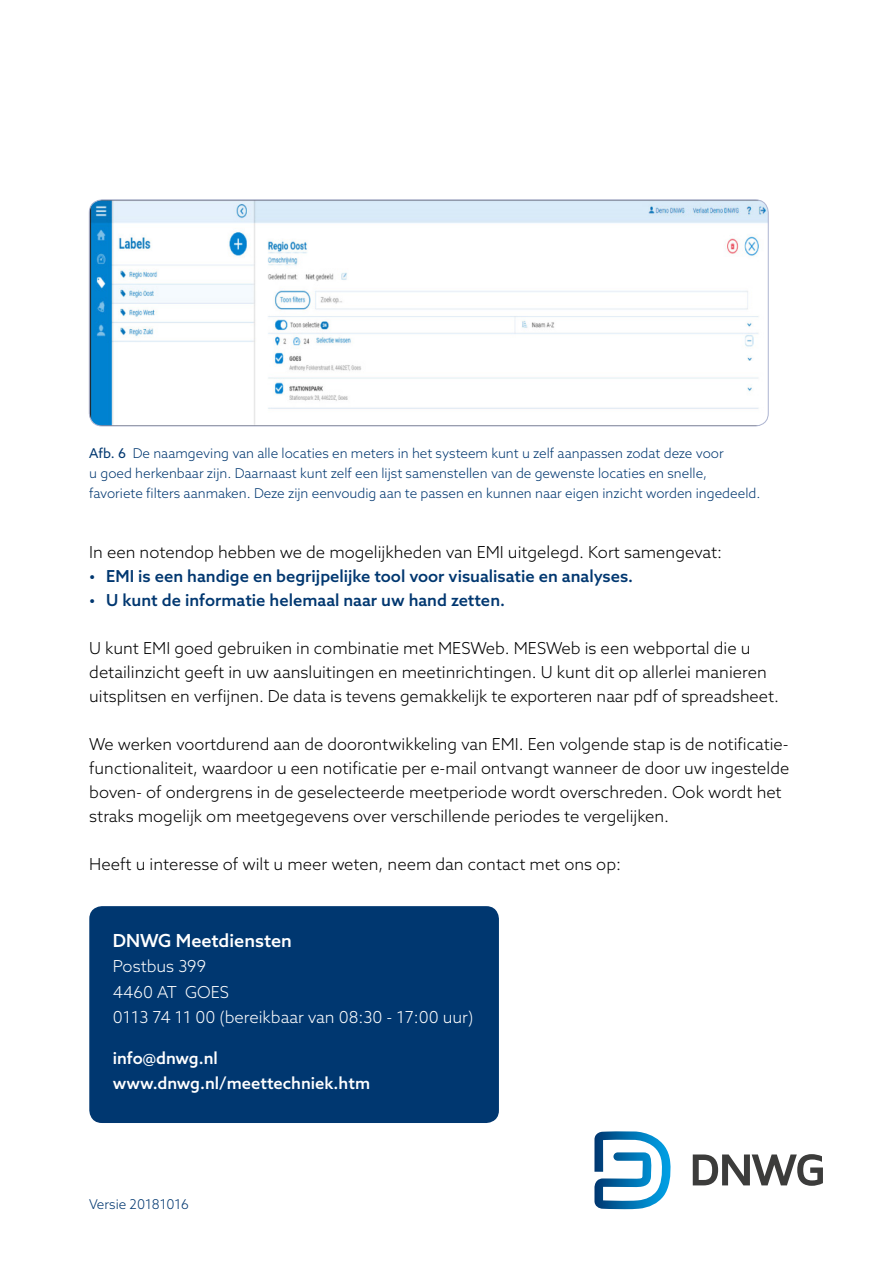
<style>
.page{position:relative;width:893px;height:1263px;background:#fff}
.page>*{position:absolute;margin:0;border:0;box-sizing:border-box;transform-origin:0 0}
.t1{font:500 18px "Azo Sans";color:#fff}
.t2{font:300 16.5px/24px "Azo Sans";color:#000}
.t3{font:500 16.5px "Azo Sans";color:#003770}
.t4{font:300 16.5px/25.5px "Azo Sans";color:#fff}
.t5{font:500 16.5px/25.5px "Azo Sans";color:#fff}
.t6{font:300 13.5px/20.2px "Azo Sans";color:#003770}
.s1{font-weight:400}
</style>
<div class="page">
<img style="left:89px;top:200px;width:679px;height:226px">
<div style="left:89px;top:200px;width:679px;height:226px;border:1px solid #adb4d1;border-radius:13px"></div>
<div style="left:89px;top:906px;width:410px;height:217px;background:#003770;border-radius:13px"></div>
<svg style="left:594px;top:1131px;width:77px;height:78px"></svg>
<svg style="left:693px;top:1154px;width:130px;height:32px"></svg>
<p class="t6" style="left:89px;top:442px;width:673px"><span class="s1">Afb. 6</span> De naamgeving van alle locaties en meters in het systeem kunt u zelf aanpassen zodat deze voor<br>u goed herkenbaar zijn. Daarnaast kunt zelf een lijst samenstellen van de gewenste locaties en snelle, favoriete filters aanmaken. Deze zijn eenvoudig aan te passen en kunnen naar eigen inzicht worden ingedeeld.</p>
<p class="t2" style="left:89px;top:539px;width:634px">In een notendop hebben we de mogelijkheden van EMI uitgelegd. Kort samengevat:</p>
<p class="t3" style="left:89px;top:565px;width:545px">• EMI is een handige en begrijpelijke tool voor visualisatie en analyses.</p>
<p class="t3" style="left:89px;top:589px;width:417px">• U kunt de informatie helemaal naar uw hand zetten.</p>
<p class="t2" style="left:89px;top:635px;width:691px">U kunt EMI goed gebruiken in combinatie met MESWeb. MESWeb is een webportal die u detailinzicht geeft in uw aansluitingen en meetinrichtingen. U kunt dit op allerlei manieren uitsplitsen en verfijnen. De data is tevens gemakkelijk te exporteren naar pdf of spreadsheet.</p>
<p class="t2" style="left:89px;top:731px;width:701px">We werken voortdurend aan de doorontwikkeling van EMI. Een volgende stap is de notificatie&shy;functionaliteit, waardoor u een notificatie per e-mail ontvangt wanneer de door uw ingestelde boven- of ondergrens in de geselecteerde meetperiode wordt overschreden. Ook wordt het straks mogelijk om meetgegevens over verschillende periodes te vergelijken.</p>
<p class="t2" style="left:89px;top:851px;width:533px">Heeft u interesse of wilt u meer weten, neem dan contact met ons op:</p>
<p class="t1" style="left:113px;top:929px;width:181px">DNWG Meetdiensten</p>
<p class="t4" style="left:113px;top:954px;width:362px">Postbus 399<br>4460 AT GOES<br>0113 74 11 00 (bereikbaar van 08:30 - 17:00 uur)</p>
<p class="t5" style="left:113px;top:1045px;width:259px">info@dnwg.nl www.dnwg.nl/meettechniek.htm</p>
<p class="t6" style="left:89px;top:1194px;width:101px">Versie 20181016</p>
</div>
